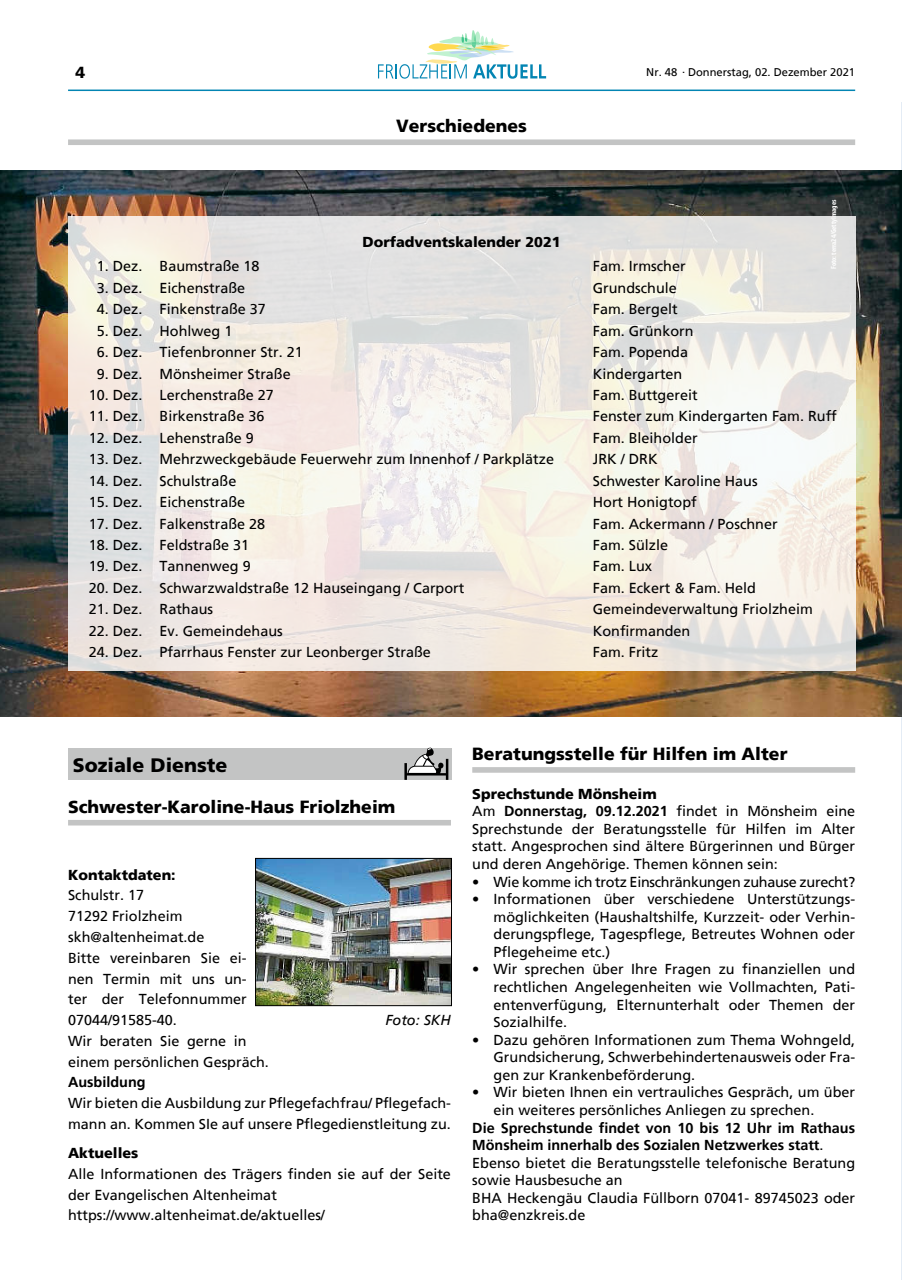
<style>
.page{position:relative;width:902px;height:1280px;background:#fff}
.page>*{position:absolute;margin:0;border:0;box-sizing:border-box;transform-origin:0 0}
.t1{font:900 19.5px "Frutiger";color:#000}
.t2{font:900 17.55px "Frutiger";color:#000}
.t3{font:900 15.9px "Frutiger";color:#000}
.t4{font:14.4px/17.5px "Frutiger";color:#000}
.t5{font:14.4px "Frutiger";letter-spacing:-.02em;color:#000}
.t6{font:900 14.4px "Frutiger";color:#000}
.t7{font:700 14.4px "Frutiger";color:#000}
.t8{font:italic 14.4px "Frutiger";color:#000}
.t9{font:11.1px "Frutiger";color:#000}
.t10{font:700 condensed 7.5px "Myriad Pro";color:#fff}
.s1{font-weight:900}
.s2{font-weight:700}
</style>
<div class="page">
<svg style="left:378px;top:30px;width:168px;height:49px"></svg>
<hr style="left:68px;top:90px;width:787px;height:1px;background:#0385b3">
<div style="left:68px;top:820px;width:383px;height:5px;background:#c3c4c4"></div>
<div style="left:68px;top:747px;width:383px;height:32px;background:#c3c4c4"></div>
<svg style="left:404px;top:747px;width:44px;height:33px"></svg>
<img style="left:257px;top:860px;width:192px;height:144px">
<div style="left:255px;top:858px;width:196px;height:148px;border:1px solid #000"></div>
<div style="left:472px;top:767px;width:383px;height:6px;background:#c3c4c4"></div>
<hr style="left:901px;top:102px;width:1px;height:1178px;background:#e4ecf5">
<div style="left:68px;top:139px;width:787px;height:6px;background:#c3c4c4"></div>
<img style="left:0;top:171px;width:901px;height:546px">
<svg style="left:68px;top:216px;width:787px;height:455px;background:#eee9e3"></svg>
<p class="t3" style="left:76px;top:63px;width:11px">4</p>
<p class="t9" style="left:646px;top:66px;width:210px">Nr. 48 . Donnerstag, 02. Dezember 2021</p>
<p class="t2" style="left:396px;top:115px;width:132px">Verschiedenes</p>
<p class="t10" style="left:829px;top:269px;width:71px;rotate:-90deg">Foto: terra24/GettyImages</p>
<p class="t6" style="left:362px;top:233px;width:199px">Dorfadventskalender 2021</p>
<p class="t4" style="left:97px;top:257px;width:164px">1. Dez. Baumstraße 18</p>
<p class="t4" style="left:592px;top:257px;width:94px">Fam. Irmscher</p>
<p class="t4" style="left:97px;top:279px;width:150px">3. Dez. Eichenstraße</p>
<p class="t4" style="left:592px;top:279px;width:85px">Grundschule</p>
<p class="t4" style="left:97px;top:300px;width:170px">4. Dez. Finkenstraße 37</p>
<p class="t4" style="left:592px;top:300px;width:86px">Fam. Bergelt</p>
<p class="t4" style="left:97px;top:322px;width:137px">5. Dez. Hohlweg 1</p>
<p class="t4" style="left:592px;top:322px;width:102px">Fam. Grünkorn</p>
<p class="t4" style="left:97px;top:343px;width:207px">6. Dez. Tiefenbronner Str. 21</p>
<p class="t4" style="left:592px;top:343px;width:97px">Fam. Popenda</p>
<p class="t4" style="left:97px;top:365px;width:195px">9. Dez. Mönsheimer Straße</p>
<p class="t4" style="left:592px;top:365px;width:91px">Kindergarten</p>
<p class="t4" style="left:89px;top:386px;width:186px">10. Dez. Lerchenstraße 27</p>
<p class="t4" style="left:592px;top:386px;width:106px">Fam. Buttgereit</p>
<p class="t4" style="left:89px;top:407px;width:177px">11. Dez. Birkenstraße 36</p>
<p class="t4" style="left:592px;top:407px;width:245px">Fenster zum Kindergarten Fam. Ruff</p>
<p class="t4" style="left:89px;top:429px;width:166px">12. Dez. Lehenstraße 9</p>
<p class="t4" style="left:592px;top:429px;width:106px">Fam. Bleiholder</p>
<p class="t4" style="left:89px;top:450px;width:466px">13. Dez. Mehrzweckgebäude Feuerwehr zum Innenhof / Parkplätze</p>
<p class="t4" style="left:592px;top:450px;width:66px">JRK / DRK</p>
<p class="t4" style="left:89px;top:472px;width:149px">14. Dez. Schulstraße</p>
<p class="t4" style="left:592px;top:472px;width:166px">Schwester Karoline Haus</p>
<p class="t4" style="left:89px;top:493px;width:158px">15. Dez. Eichenstraße</p>
<p class="t4" style="left:592px;top:493px;width:105px">Hort Honigtopf</p>
<p class="t4" style="left:89px;top:515px;width:178px">17. Dez. Falkenstraße 28</p>
<p class="t4" style="left:592px;top:515px;width:186px">Fam. Ackermann / Poschner</p>
<p class="t4" style="left:89px;top:536px;width:162px">18. Dez. Feldstraße 31</p>
<p class="t4" style="left:592px;top:536px;width:77px">Fam. Sülzle</p>
<p class="t4" style="left:89px;top:557px;width:163px">19. Dez. Tannenweg 9</p>
<p class="t4" style="left:592px;top:557px;width:61px">Fam. Lux</p>
<p class="t4" style="left:89px;top:579px;width:377px">20. Dez. Schwarzwaldstraße 12 Hauseingang / Carport</p>
<p class="t4" style="left:592px;top:579px;width:165px">Fam. Eckert &amp; Fam. Held</p>
<p class="t4" style="left:89px;top:600px;width:126px">21. Dez. Rathaus</p>
<p class="t4" style="left:592px;top:600px;width:221px">Gemeindeverwaltung Friolzheim</p>
<p class="t4" style="left:89px;top:622px;width:195px">22. Dez. Ev. Gemeindehaus</p>
<p class="t4" style="left:592px;top:622px;width:99px">Konfirmanden</p>
<p class="t4" style="left:89px;top:643px;width:343px">24. Dez. Pfarrhaus Fenster zur Leonberger Straße</p>
<p class="t4" style="left:592px;top:643px;width:67px">Fam. Fritz</p>
<h1 class="t1" style="left:73px;top:753px;width:156px">Soziale Dienste</h1>
<p class="t2" style="left:68px;top:796px;width:329px">Schwester-Karoline-Haus Friolzheim</p>
<p class="t6" style="left:68px;top:866px;width:109px">Kontaktdaten:</p>
<p class="t4" style="left:68px;top:885px;width:202px;line-height:20.7px">Schulstr. 17<br>71292 Friolzheim skh@altenheimat.de<br>Bitte vereinbaren Sie ei&shy;nen Termin mit uns un&shy;ter der Telefonnummer<br>07044/91585-40.<br>Wir beraten Sie gerne in einem persönlichen Gespräch.</p>
<p class="t7" style="left:68px;top:1074px;width:79px">Ausbildung</p>
<p class="t4" style="left:68px;top:1092px;width:384px;line-height:20.7px">Wir bieten die Ausbildung zur Pflegefachfrau/ Pflegefach&shy;mann an. Kommen SIe auf unsere Pflegedienstleitung zu.</p>
<p class="t6" style="left:68px;top:1144px;width:72px">Aktuelles</p>
<p class="t4" style="left:68px;top:1163px;width:384px;line-height:20.7px">Alle Informationen des Trägers finden sie auf der Seite der Evangelischen Altenheimat https://www.altenheimat.de/aktuelles/</p>
<p class="t8" style="left:385px;top:1011px;width:67px">Foto: SKH</p>
<p class="t2" style="left:472px;top:743px;width:317px">Beratungsstelle für Hilfen im Alter</p>
<p class="t4" style="left:472px;top:785px;width:384px"><span class="s1">Sprechstunde Mönsheim<br></span>Am <span class="s2">Donnerstag, 09.12.2021</span> findet in Mönsheim eine Sprechstunde der Beratungsstelle für Hilfen im Alter statt. Angesprochen sind ältere Bürgerinnen und Bürger und deren Angehörige. Themen können sein:</p>
<p class="t5" style="left:472px;top:873px;width:384px">• Wie komme ich trotz Einschränkungen zuhause zurecht?</p>
<p class="t4" style="left:493px;top:890px;width:363px;text-align:justify;text-indent:-21px">• Informationen über verschiedene Unterstützungs&shy;möglichkeiten (Haushaltshilfe, Kurzzeit- oder Verhin&shy;derungspflege, Tagespflege, Betreutes Wohnen oder Pflegeheime etc.)</p>
<p class="t4" style="left:493px;top:960px;width:363px;text-align:justify;text-indent:-21px">• Wir sprechen über Ihre Fragen zu finanziellen und rechtlichen Angelegenheiten wie Vollmachten, Pati&shy;entenverfügung, Elternunterhalt oder Themen der Sozialhilfe.</p>
<p class="t4" style="left:493px;top:1031px;width:363px;text-align:justify;text-indent:-21px">• Dazu gehören Informationen zum Thema Wohngeld, Grundsicherung, Schwerbehindertenausweis oder Fra&shy;gen zur Krankenbeförderung.</p>
<p class="t4" style="left:493px;top:1083px;width:363px;text-indent:-21px">• Wir bieten Ihnen ein vertrauliches Gespräch, um über ein weiteres persönliches Anliegen zu sprechen.</p>
<p class="t4" style="left:472px;top:1119px;width:384px"><span class="s2">Die Sprechstunde findet von 10 bis 12 Uhr im Rathaus Mönsheim innerhalb des Sozialen Netzwerkes statt</span>.<br>Ebenso bietet die Beratungsstelle telefonische Beratung sowie Hausbesuche an<br>BHA Heckengäu Claudia Füllborn 07041- 89745023 oder bha@enzkreis.de</p>
</div>
